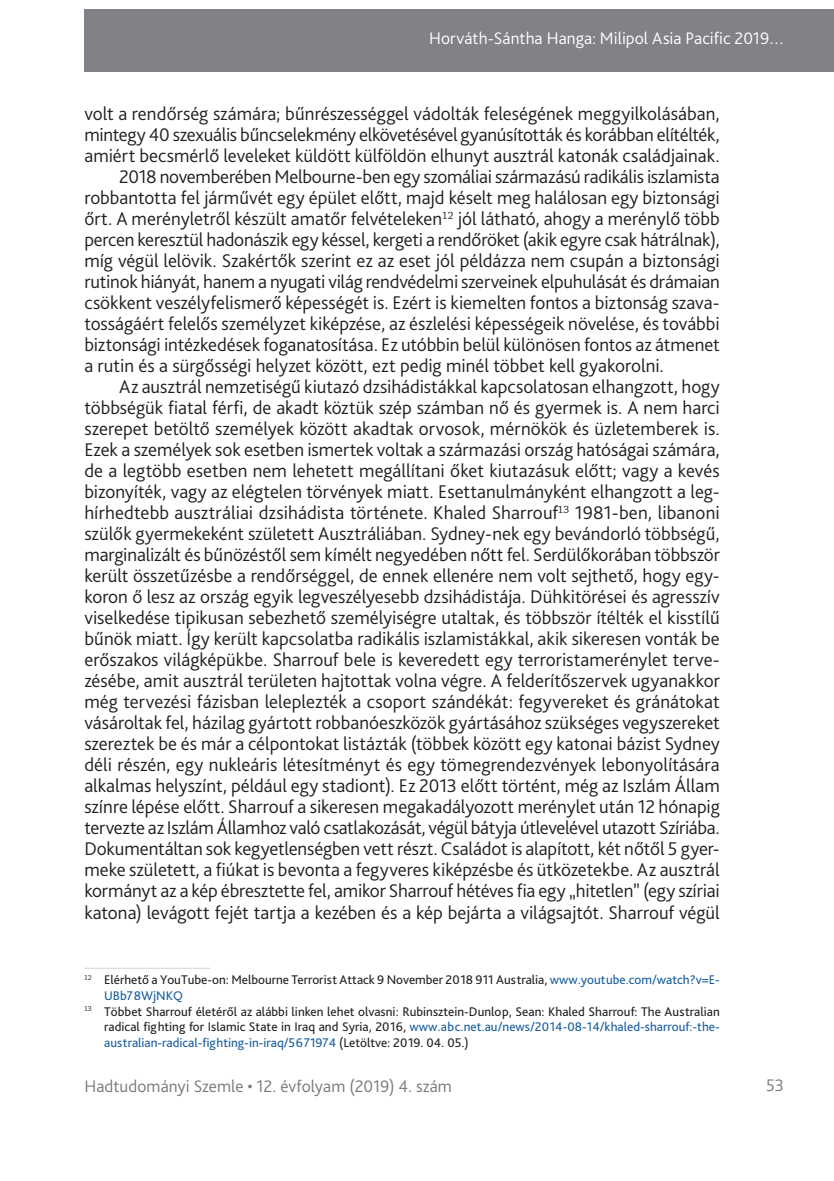
<style>
.page{position:relative;width:834px;height:1181px;background:#fff}
.page>*{position:absolute;margin:0;border:0;box-sizing:border-box;transform-origin:0 0}
._1__Body_copy{font:300 19.25px/21px "Bliss Pro";letter-spacing:-.005em;color:#231f20;text-align:justify}
.t1{font:300 17.5px "Bliss Pro";color:#767a7c}
.t2{font:300 17.5px "Bliss Pro";letter-spacing:.005em;color:#fff}
.Lábjegyzet{font:13.12px/15.8px "Bliss Pro";color:#231f20}
.s1{color:#175d9e}
</style>
<div class="page">
<div style="left:84px;top:9px;width:749px;height:63px;background:#808285"></div>
<hr style="left:84px;top:968px;width:126px;height:1px;background:#d1d2d4">
<p class="t2" style="left:429px;top:27px;width:357px">Horváth-Sántha Hanga: Milipol Asia Pacific 2019…</p>
<p class="_1__Body_copy" style="left:84px;top:103px;width:636px">volt a rendőrség számára; bűnrészességgel vádolták feleségének meggyilkolásában, mintegy 40 szexuális bűncselekmény elkövetésével gyanúsították és korábban elítélték, amiért becsmérlő leveleket küldött külföldön elhunyt ausztrál katonák családjainak.</p>
<p class="_1__Body_copy" style="left:84px;top:166px;width:637px;text-indent:35px">2018 novemberében Melbourne-ben egy szomáliai származású radikális iszlamista robbantotta fel járművét egy épület előtt, majd késelt meg halálosan egy biztonsági őrt. A merényletről készült amatőr felvételeken<sup>12</sup> jól látható, ahogy a merénylő több percen keresztül hadonászik egy késsel, kergeti a rendőröket (akik egyre csak hátrálnak), míg végül lelövik. Szakértők szerint ez az eset jól példázza nem csupán a biztonsági rutinok hiányát, hanem a nyugati világ rendvédelmi szerveinek elpuhulását és drámaian csökkent veszélyfelismerő képességét is. Ezért is kiemelten fontos a biztonság szava&shy;tosságáért felelős személyzet kiképzése, az észlelési képességeik növelése, és további biztonsági intézkedések foganatosítása. Ez utóbbin belül különösen fontos az átmenet a rutin és a sürgősségi helyzet között, ezt pedig minél többet kell gyakorolni.</p>
<p class="_1__Body_copy" style="left:84px;top:376px;width:637px;text-indent:35px">Az ausztrál nemzetiségű kiutazó dzsihádistákkal kapcsolatosan elhangzott, hogy többségük fiatal férfi, de akadt köztük szép számban nő és gyermek is. A nem harci szerepet betöltő személyek között akadtak orvosok, mérnökök és üzletemberek is.<br>Ezek a személyek sok esetben ismertek voltak a származási ország hatóságai számára, de a legtöbb esetben nem lehetett megállítani őket kiutazásuk előtt; vagy a kevés bizonyíték, vagy az elégtelen törvények miatt. Esettanulmányként elhangzott a leg&shy;hírhedtebb ausztráliai dzsihádista története. Khaled Sharrouf<sup>13</sup> 1981-ben, libanoni szülők gyermekeként született Ausztráliában. Sydney-nek egy bevándorló többségű, marginalizált és bűnözéstől sem kímélt negyedében nőtt fel. Serdülőkorában többször került összetűzésbe a rendőrséggel, de ennek ellenére nem volt sejthető, hogy egy&shy;koron ő lesz az ország egyik legveszélyesebb dzsihádistája. Dühkitörései és agresszív viselkedése tipikusan sebezhető személyiségre utaltak, és többször ítélték el kisstílű bűnök miatt. Így került kapcsolatba radikális iszlamistákkal, akik sikeresen vonták be erőszakos világképükbe. Sharrouf bele is keveredett egy terroristamerénylet terve&shy;zésébe, amit ausztrál területen hajtottak volna végre. A felderítőszervek ugyanakkor még tervezési fázisban leleplezték a csoport szándékát: fegyvereket és gránátokat vásároltak fel, házilag gyártott robbanóeszközök gyártásához szükséges vegyszereket szereztek be és már a célpontokat listázták (többek között egy katonai bázist Sydney déli részén, egy nukleáris létesítményt és egy tömegrendezvények lebonyolítására alkalmas helyszínt, például egy stadiont). Ez 2013 előtt történt, még az Iszlám Állam színre lépése előtt. Sharrouf a sikeresen megakadályozott merénylet után 12 hónapig tervezte az Iszlám Államhoz való csatlakozását, végül bátyja útlevelével utazott Szíriába.<br>Dokumentáltan sok kegyetlenségben vett részt. Családot is alapított, két nőtől 5 gyer&shy;meke született, a fiúkat is bevonta a fegyveres kiképzésbe és ütközetekbe. Az ausztrál kormányt az a kép ébresztette fel, amikor Sharrouf hétéves fia egy „hitetlen” (egy szíriai katona) levágott fejét tartja a kezében és a kép bejárta a világsajtót. Sharrouf végül</p>
<p class="Lábjegyzet" style="left:104px;top:971px;width:617px;text-indent:-20px"><sup>12</sup> Elérhető a YouTube-on: Melbourne Terrorist Attack 9 November 2018 911 Australia, <span class="s1">www.youtube.com/watch?v=E-<br>UBb78WjNKQ</span></p>
<p class="Lábjegyzet" style="left:104px;top:1003px;width:617px;text-align:justify;text-indent:-20px"><sup>13</sup> Többet Sharrouf életéről az alábbi linken lehet olvasni: Rubinsztein-Dunlop, Sean: Khaled Sharrouf: The Australian radical fighting for Islamic State in Iraq and Syria, 2016, <span class="s1">www.abc.net.au/news/2014-08-14/khaled-sharrouf:-the&shy;australian-radical-fighting-in-iraq/5671974</span> (Letöltve: 2019. 04. 05.)</p>
<p class="t1" style="left:84px;top:1075px;width:369px">Hadtudományi Szemle • 12. évfolyam (2019) 4. szám</p>
<p class="t1" style="left:766px;top:1074px;width:20px">53</p>
</div>
